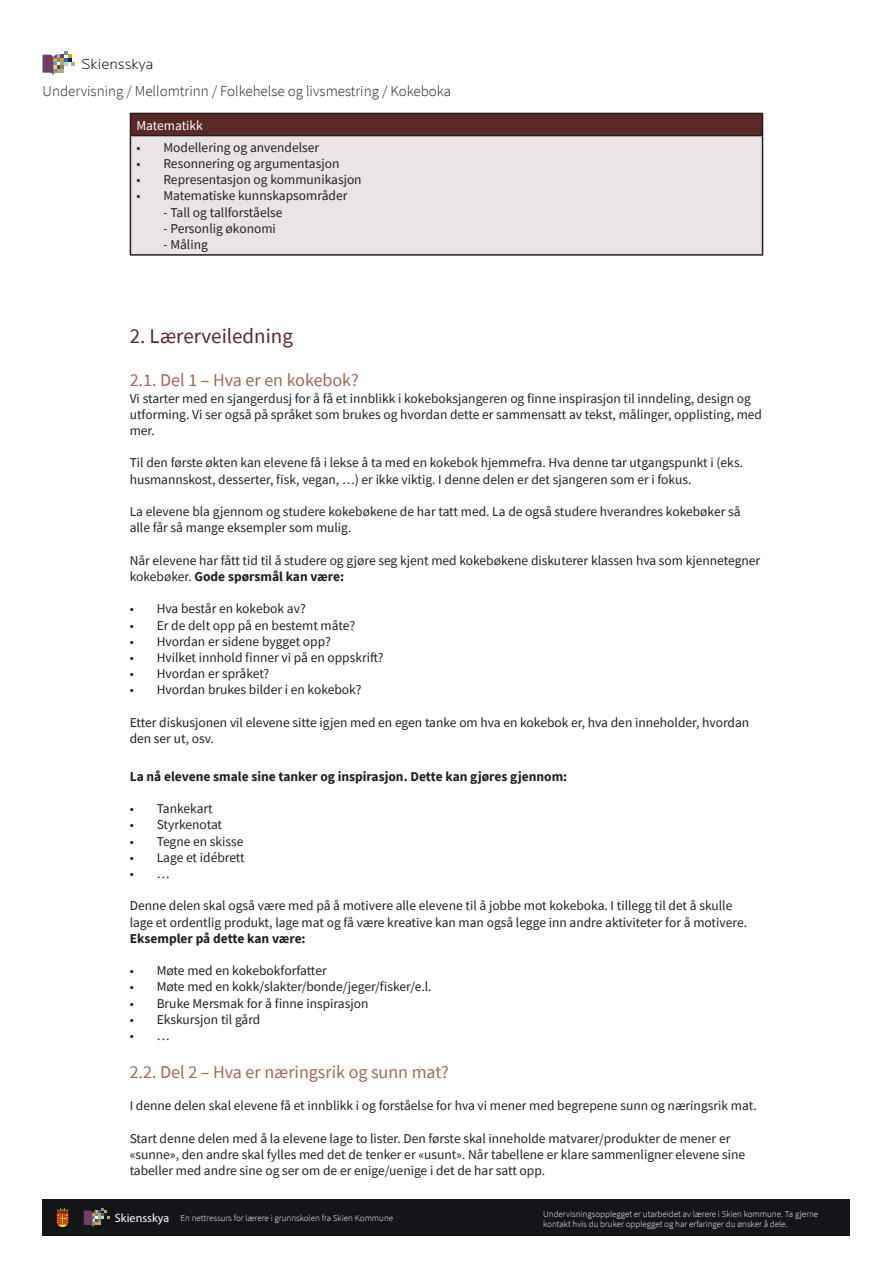
<style>
.page{position:relative;width:893px;height:1263px;background:#fff}
.page>*{position:absolute;margin:0;border:0;box-sizing:border-box;transform-origin:0 0}
.Tekst_-_sammendrag{font:21px "Source Sans Pro";color:#5b2828}
.KortBeskrivelse{font:18px "Source Sans Pro";color:#a56654}
.t1{font:300 15px "Source Sans Pro";color:#231f20}
.t2{font:300 15px "Locator";color:#231f20}
.brødtekst{font:13.5px/16.2px "Source Sans Pro";color:#231f20}
.brødtekst-2{font:700 13.5px "Source Sans Pro";color:#231f20}
.brødtekst-3{font:13.5px "Source Sans Pro";color:#fff}
.t3{font:300 9px/10.8px "Source Sans Pro";color:#fff}
.s1{font-weight:700}
.s2{font-family:"Locator";font-size:12.15px}
</style>
<div class="page">
<svg style="left:43px;top:51px;width:32px;height:25px"></svg>
<div style="left:43px;top:1199px;width:807px;height:37px;background:#131519"></div>
<svg style="left:57px;top:1208px;width:12px;height:19px"></svg>
<svg style="left:84px;top:1208px;width:26px;height:19px"></svg>
<div style="left:130px;top:113px;width:632px;height:23px;background:#5b2828"></div>
<div style="left:130px;top:136px;width:632px;height:119px;background:#eae5e4"></div>
<hr style="left:130px;top:113px;width:633px;height:1px;background:#231f20">
<svg style="left:130px;top:114px;width:1px;height:21px"></svg>
<svg style="left:762px;top:114px;width:1px;height:21px"></svg>
<hr style="left:130px;top:135px;width:633px;height:1px;background:#231f20">
<hr style="left:130px;top:136px;width:1px;height:118px;background:#231f20">
<hr style="left:762px;top:136px;width:1px;height:118px;background:#231f20">
<hr style="left:130px;top:254px;width:633px;height:2px;background:#231f20">
<p class="t2" style="left:81px;top:56px;width:74px">Skiensskya</p>
<p class="t1" style="left:43px;top:82px;width:410px">Undervisning / Mellomtrinn / Folkehelse og livsmestring / Kokeboka</p>
<p class="brødtekst-3" style="left:136px;top:116px;width:68px">Matematikk</p>
<p class="brødtekst" style="left:136px;top:139px;width:184px">• Modellering og anvendelser</p>
<p class="brødtekst" style="left:136px;top:155px;width:204px">• Resonnering og argumentasjon</p>
<p class="brødtekst" style="left:136px;top:171px;width:227px">• Representasjon og kommunikasjon</p>
<p class="brødtekst" style="left:136px;top:188px;width:212px">• Matematiske kunnskapsområder</p>
<p class="brødtekst" style="left:163px;top:204px;width:121px">- Tall og tallforståelse</p>
<p class="brødtekst" style="left:163px;top:220px;width:114px">- Personlig økonomi</p>
<p class="brødtekst" style="left:163px;top:236px;width:46px">- Måling</p>
<p class="Tekst_-_sammendrag" style="left:130px;top:323px;width:165px">2. Lærerveiledning</p>
<p class="KortBeskrivelse" style="left:130px;top:369px;width:230px">2.1. Del 1 – Hva er en kokebok?</p>
<p class="brødtekst" style="left:130px;top:390px;width:634px">Vi starter med en sjangerdusj for å få et innblikk i kokeboksjangeren og finne inspirasjon til inndeling, design og utforming. Vi ser også på språket som brukes og hvordan dette er sammensatt av tekst, målinger, opplisting, med mer.</p>
<p class="brødtekst" style="left:130px;top:455px;width:615px">Til den første økten kan elevene få i lekse å ta med en kokebok hjemmefra. Hva denne tar utgangspunkt i (eks. husmannskost, desserter, fisk, vegan, …) er ikke viktig. I denne delen er det sjangeren som er i fokus.</p>
<p class="brødtekst" style="left:130px;top:503px;width:612px">La elevene bla gjennom og studere kokebøkene de har tatt med. La de også studere hverandres kokebøker så alle får så mange eksempler som mulig.</p>
<p class="brødtekst" style="left:130px;top:552px;width:632px">Når elevene har fått tid til å studere og gjøre seg kjent med kokebøkene diskuterer klassen hva som kjennetegner kokebøker. <span class="s1">Gode spørsmål kan være:</span></p>
<p class="brødtekst" style="left:130px;top:601px;width:178px">• Hva består en kokebok av?</p>
<p class="brødtekst" style="left:130px;top:617px;width:227px">• Er de delt opp på en bestemt måte?</p>
<p class="brødtekst" style="left:130px;top:633px;width:203px">• Hvordan er sidene bygget opp?</p>
<p class="brødtekst" style="left:130px;top:649px;width:255px">• Hvilket innhold finner vi på en oppskrift?</p>
<p class="brødtekst" style="left:130px;top:665px;width:141px">• Hvordan er språket?</p>
<p class="brødtekst" style="left:130px;top:682px;width:233px">• Hvordan brukes bilder i en kokebok?</p>
<p class="brødtekst" style="left:130px;top:714px;width:621px">Etter diskusjonen vil elevene sitte igjen med en egen tanke om hva en kokebok er, hva den inneholder, hvordan den ser ut, osv.</p>
<p class="brødtekst-2" style="left:130px;top:767px;width:439px">La nå elevene smale sine tanker og inspirasjon. Dette kan gjøres gjennom:</p>
<p class="brødtekst" style="left:130px;top:800px;width:85px">• Tankekart</p>
<p class="brødtekst" style="left:130px;top:817px;width:94px">• Styrkenotat</p>
<p class="brødtekst" style="left:130px;top:833px;width:115px">• Tegne en skisse</p>
<p class="brødtekst" style="left:130px;top:849px;width:117px">• Lage et idébrett</p>
<p class="brødtekst" style="left:130px;top:865px;width:41px">• …</p>
<p class="brødtekst" style="left:130px;top:898px;width:619px">Denne delen skal også være med på å motivere alle elevene til å jobbe mot kokeboka. I tillegg til det å skulle lage et ordentlig produkt, lage mat og få være kreative kan man også legge inn andre aktiviteter for å motivere.<br><span class="s1">Eksempler på dette kan være:</span></p>
<p class="brødtekst" style="left:130px;top:962px;width:199px">• Møte med en kokebokforfatter</p>
<p class="brødtekst" style="left:130px;top:979px;width:303px">• Møte med en kokk/slakter/bonde/jeger/fisker/e.l.</p>
<p class="brødtekst" style="left:130px;top:995px;width:240px">• Bruke Mersmak for å finne inspirasjon</p>
<p class="brødtekst" style="left:130px;top:1011px;width:132px">• Ekskursjon til gård</p>
<p class="brødtekst" style="left:130px;top:1027px;width:41px">• …</p>
<p class="KortBeskrivelse" style="left:130px;top:1060px;width:321px">2.2. Del 2 – Hva er næringsrik og sunn mat?</p>
<p class="brødtekst" style="left:130px;top:1097px;width:628px">I denne delen skal elevene få et innblikk i og forståelse for hva vi mener med begrepene sunn og næringsrik mat.</p>
<p class="brødtekst" style="left:130px;top:1130px;width:617px">Start denne delen med å la elevene lage to lister. Den første skal inneholde matvarer/produkter de mener er «sunne», den andre skal fylles med det de tenker er «usunt». Når tabellene er klare sammenligner elevene sine tabeller med andre sine og ser om de er enige/uenige i det de har satt opp.</p>
<p class="t3" style="left:115px;top:1212px;width:280px"><span class="s2">Skiensskya</span> En nettressurs for lærere i grunnskolen fra Skien Kommune</p>
<p class="t3" style="left:543px;top:1208px;width:276px">Undervisningsopplegget er utarbeidet av lærere i Skien kommune. Ta gjerne kontakt hvis du bruker opplegget og har erfaringer du ønsker å dele.</p>
</div>
